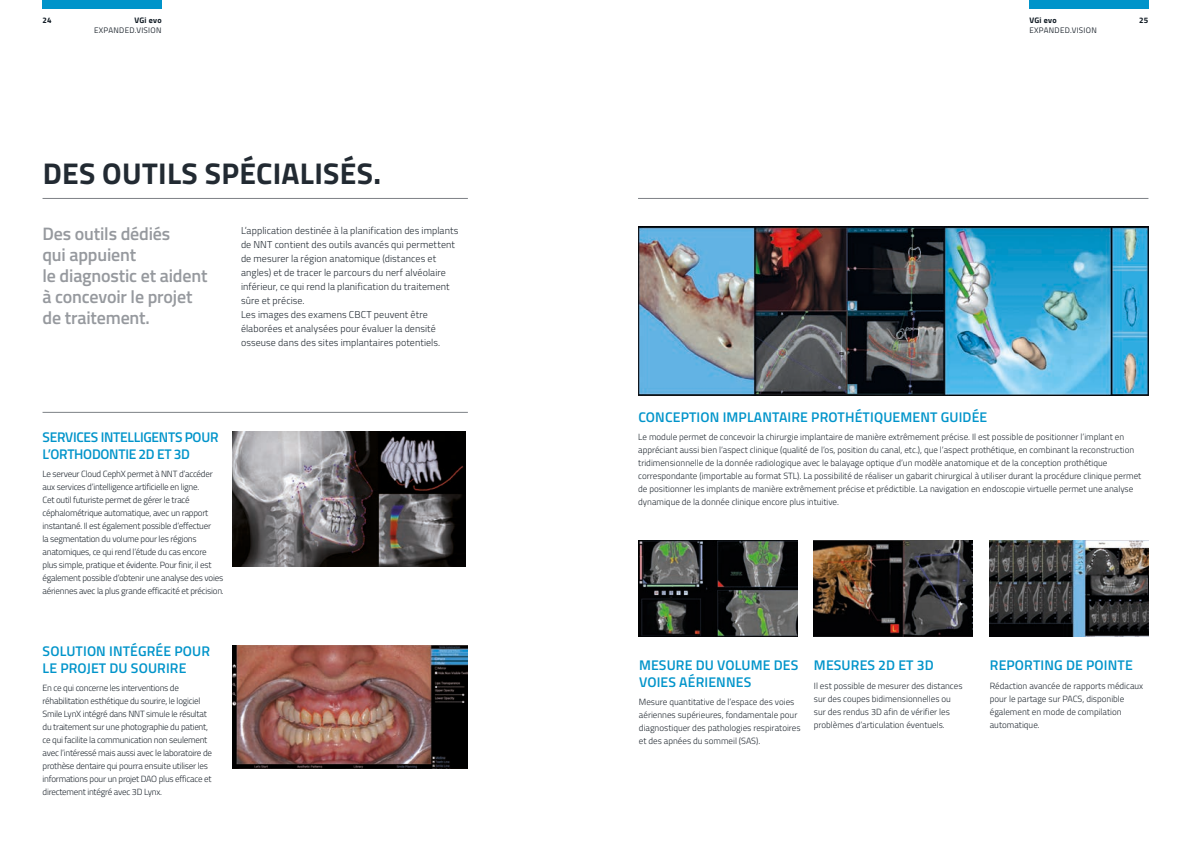
<style>
.page{position:relative;width:1191px;height:842px;background:#fff}
.page>*{position:absolute;margin:0;border:0;box-sizing:border-box;transform-origin:0 0}
.t1{font:700 30px "Titillium";letter-spacing:.01em;color:#222a32}
.t2{font:600 18px/21px "Titillium";letter-spacing:-.01em;color:#96999e}
.t3{font:600 14px/16.8px "Titillium";letter-spacing:.01em;color:#0094ca}
.t4{font:600 14px/16.8px "Titillium";letter-spacing:-.02em;color:#0094ca}
.t5{font:300 10px/14px "Titillium";letter-spacing:.005em;color:#222a32}
.t6{font:300 9px/13px "Titillium";color:#222a32}
.t7{font:300 9px/13px "Titillium";letter-spacing:-.025em;color:#222a32}
.t8{font:8px "Titillium";letter-spacing:.04em;color:#222a32}
.t9{font:700 8px "Titillium";letter-spacing:.03em;color:#0d1720}
</style>
<div class="page">
<hr style="left:43px;top:198px;width:425px;height:1px;background:#7d8186">
<hr style="left:638px;top:198px;width:510px;height:1px;background:#7d8186">
<div style="left:43px;top:0;width:119px;height:9px;background:#0094ca"></div>
<div style="left:1029px;top:0;width:119px;height:9px;background:#0094ca"></div>
<hr style="left:43px;top:412px;width:425px;height:1px;background:#7d8186">
<img style="left:639px;top:540px;width:158px;height:96px">
<img style="left:814px;top:540px;width:158px;height:96px">
<img style="left:989px;top:540px;width:159px;height:96px">
<img style="left:639px;top:227px;width:509px;height:168px">
<img style="left:232px;top:645px;width:236px;height:123px">
<img style="left:232px;top:431px;width:234px;height:135px">
<p class="t9" style="left:43px;top:14px;width:11px">24</p>
<p class="t9" style="left:1029px;top:14px;width:29px">VGi evo</p>
<p class="t8" style="left:1029px;top:24px;width:69px">EXPANDED.VISION</p>
<p class="t9" style="left:134px;top:14px;width:29px">VGi evo</p>
<p class="t8" style="left:94px;top:24px;width:69px">EXPANDED.VISION</p>
<p class="t9" style="left:1139px;top:14px;width:11px">25</p>
<h1 class="t1" style="left:43px;top:151px;width:340px">DES OUTILS SPÉCIALISÉS.</h1>
<h2 class="t2" style="left:43px;top:223px;width:166px">Des outils dédiés<br>qui appuient<br>le diagnostic et aident à concevoir le projet de traitement.</h2>
<p class="t5" style="left:241px;top:223px;width:219px">L’application destinée à la planification des implants de NNT contient des outils avancés qui permettent de mesurer la région anatomique (distances et angles) et de tracer le parcours du nerf alvéolaire inférieur, ce qui rend la planification du traitement sûre et précise.<br>Les images des examens CBCT peuvent être élaborées et analysées pour évaluer la densité osseuse dans des sites implantaires potentiels.</p>
<h3 class="t4" style="left:43px;top:428px;width:177px">SERVICES INTELLIGENTS POUR<br>L’ORTHODONTIE 2D ET 3D</h3>
<p class="t7" style="left:43px;top:467px;width:183px">Le serveur Cloud CephX permet à NNT d’accéder aux services d’intelligence artificielle en ligne.<br>Cet outil futuriste permet de gérer le tracé céphalométrique automatique, avec un rapport instantané. Il est également possible d’effectuer<br>la segmentation du volume pour les régions anatomiques, ce qui rend l’étude du cas encore plus simple, pratique et évidente. Pour finir, il est également possible d’obtenir une analyse des voies aériennes avec la plus grande efficacité et précision.</p>
<h3 class="t3" style="left:43px;top:642px;width:169px">SOLUTION INTÉGRÉE POUR<br>LE PROJET DU SOURIRE</h3>
<p class="t7" style="left:43px;top:681px;width:171px">En ce qui concerne les interventions de réhabilitation esthétique du sourire, le logiciel Smile LynX intégré dans NNT simule le résultat du traitement sur une photographie du patient, ce qui facilite la communication non seulement avec l’intéressé mais aussi avec le laboratoire de prothèse dentaire qui pourra ensuite utiliser les informations pour un projet DAO plus efficace et directement intégré avec 3D Lynx.</p>
<h3 class="t3" style="left:638px;top:408px;width:350px">CONCEPTION IMPLANTAIRE PROTHÉTIQUEMENT GUIDÉE</h3>
<p class="t6" style="left:638px;top:430px;width:504px">Le module permet de concevoir la chirurgie implantaire de manière extrêmement précise. Il est possible de positionner l’implant en appréciant aussi bien l’aspect clinique (qualité de l’os, position du canal, etc.), que l’aspect prothétique, en combinant la reconstruction tridimensionnelle de la donnée radiologique avec le balayage optique d’un modèle anatomique et de la conception prothétique correspondante (importable au format STL). La possibilité de réaliser un gabarit chirurgical à utiliser durant la procédure clinique permet de positionner les implants de manière extrêmement précise et prédictible. La navigation en endoscopie virtuelle permet une analyse dynamique de la donnée clinique encore plus intuitive.</p>
<h3 class="t3" style="left:639px;top:656px;width:161px">MESURE DU VOLUME DES<br>VOIES AÉRIENNES</h3>
<p class="t6" style="left:639px;top:695px;width:163px">Mesure quantitative de l’espace des voies aériennes supérieures, fondamentale pour diagnostiquer des pathologies respiratoires et des apnées du sommeil (SAS).</p>
<h3 class="t3" style="left:814px;top:656px;width:121px">MESURES 2D ET 3D</h3>
<p class="t6" style="left:814px;top:678px;width:150px">Il est possible de mesurer des distances sur des coupes bidimensionnelles ou sur des rendus 3D afin de vérifier les problèmes d’articulation éventuels.</p>
<h3 class="t3" style="left:990px;top:656px;width:144px">REPORTING DE POINTE</h3>
<p class="t6" style="left:989px;top:678px;width:155px">Rédaction avancée de rapports médicaux pour le partage sur PACS, disponible également en mode de compilation automatique.</p>
</div>
